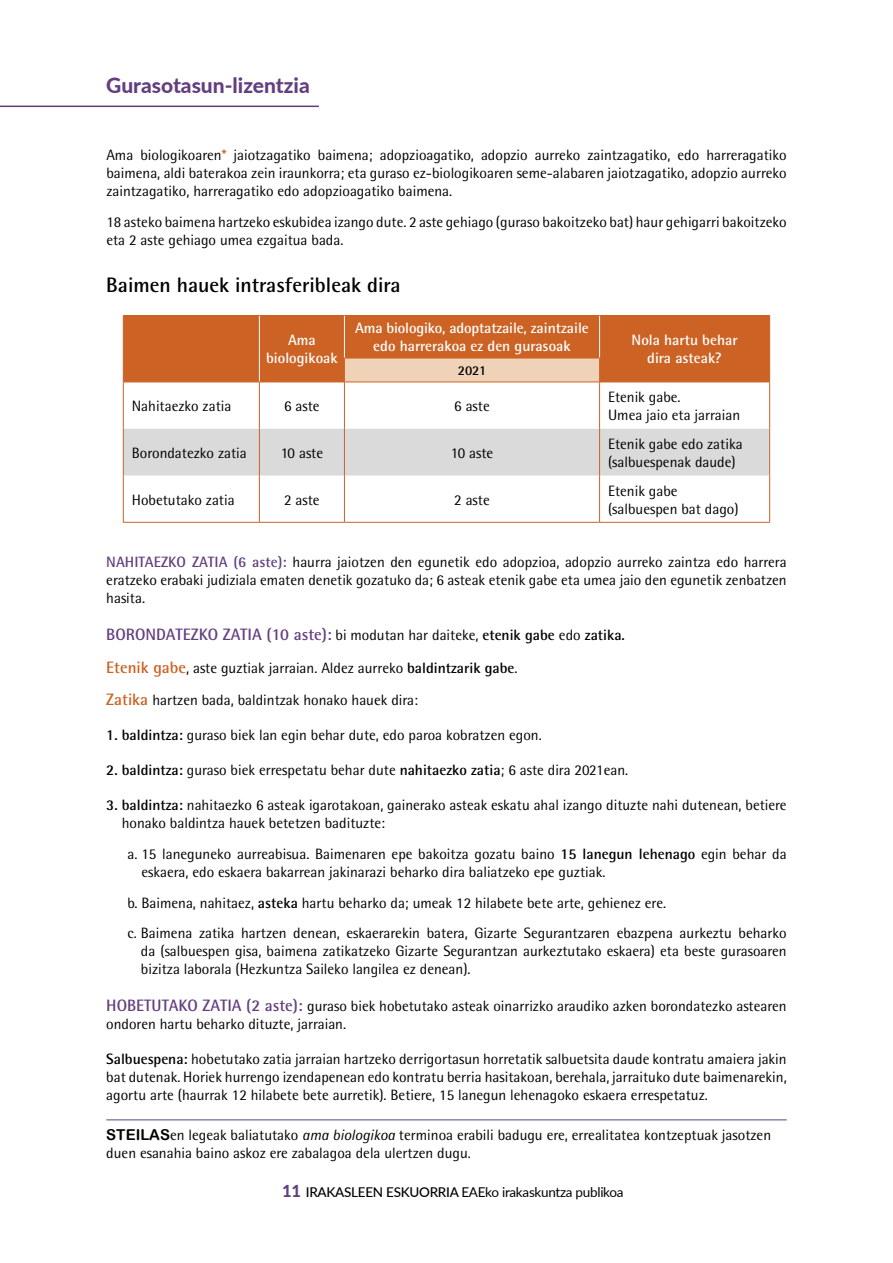
<style>
.page{position:relative;width:893px;height:1263px;background:#fff}
.page>*{position:absolute;margin:0;border:0;box-sizing:border-box;transform-origin:0 0}
.t1{font:700 21px "Rotis Semi Sans";color:#000}
.t2{font:800 21px "Lato";color:#633f80}
.t3{font:700 16.5px "Rotis Semi Sans";color:#633f80}
.t4{font:15px/18px "Rotis Semi Sans";color:#000}
.t5{font:700 15px/18px "Rotis Semi Sans";color:#fff;text-align:center}
.t6{font:13.5px "Lato";letter-spacing:-.02em;color:#000}
.t7{font:700 13.5px "Rotis Semi Sans";color:#000}
.s1{font-weight:700;color:#cc6224}
.s2{font-weight:700;color:#633f80}
.s3{font-weight:400;font-size:15px;color:#000}
.s4{font-size:15px;color:#000}
.s5{font-weight:700;font-size:16.5px;color:#cc6224}
.s6{font-weight:700}
.s7{font-weight:700;font-size:16.5px;color:#633f80}
.s8{font-family:"Arial Rounded MT Bold"}
.s9{font-style:italic}
.s10{font-weight:800;font-size:16.5px;color:#633f80}
.s11{font-weight:500}
</style>
<div class="page">
<hr style="left:0;top:106px;width:319px;height:1px;background:#633f80">
<svg style="left:124px;top:383px;width:645px;height:139px"></svg>
<div style="left:124px;top:429px;width:645px;height:46px;background:#dadada"></div>
<svg style="left:123px;top:315px;width:647px;height:67px;background:#d17138"></svg>
<hr style="left:123px;top:382px;width:1px;height:47px;background:#cc6224">
<hr style="left:123px;top:382px;width:136px;height:1px;background:#cc6224">
<hr style="left:259px;top:382px;width:1px;height:47px;background:#cc6224">
<hr style="left:259px;top:382px;width:85px;height:1px;background:#cc6224">
<hr style="left:344px;top:382px;width:256px;height:1px;background:#cc6224">
<hr style="left:600px;top:382px;width:170px;height:1px;background:#cc6224">
<hr style="left:344px;top:382px;width:1px;height:47px;background:#cc6224">
<hr style="left:599px;top:382px;width:1px;height:47px;background:#cc6224">
<hr style="left:769px;top:382px;width:1px;height:47px;background:#cc6224">
<hr style="left:123px;top:429px;width:1px;height:46px;background:#cc6224">
<hr style="left:259px;top:429px;width:1px;height:46px;background:#cc6224">
<hr style="left:344px;top:429px;width:1px;height:46px;background:#cc6224">
<hr style="left:599px;top:429px;width:1px;height:46px;background:#cc6224">
<hr style="left:769px;top:429px;width:1px;height:46px;background:#cc6224">
<hr style="left:123px;top:475px;width:1px;height:47px;background:#cc6224">
<hr style="left:123px;top:522px;width:136px;height:1px;background:#cc6224">
<hr style="left:259px;top:475px;width:1px;height:47px;background:#cc6224">
<hr style="left:344px;top:475px;width:1px;height:47px;background:#cc6224">
<hr style="left:599px;top:475px;width:1px;height:47px;background:#cc6224">
<hr style="left:769px;top:475px;width:1px;height:47px;background:#cc6224">
<hr style="left:259px;top:522px;width:85px;height:1px;background:#cc6224">
<hr style="left:344px;top:522px;width:256px;height:1px;background:#cc6224">
<hr style="left:600px;top:522px;width:170px;height:1px;background:#cc6224">
<hr style="left:106px;top:1119px;width:681px;height:1px;background:#633f80">
<h1 class="t2" style="left:106px;top:70px;width:205px">Gurasotasun-lizentzia</h1>
<p class="t4" style="left:106px;top:146px;width:682px;text-align:justify">Ama biologikoaren<span class="s1">*</span> jaiotzagatiko baimena; adopzioagatiko, adopzio aurreko zaintzagatiko, edo harreragatiko baimena, aldi baterakoa zein iraunkorra; eta guraso ez-biologikoaren seme-alabaren jaiotzagatiko, adopzio aurreko zaintzagatiko, harreragatiko edo adopzioagatiko baimena.</p>
<p class="t4" style="left:106px;top:213px;width:682px">18 asteko baimena hartzeko eskubidea izango dute. 2 aste gehiago (guraso bakoitzeko bat) haur gehigarri bakoitzeko eta 2 aste gehiago umea ezgaitua bada.</p>
<h1 class="t1" style="left:106px;top:272px;width:296px">Baimen hauek intrasferibleak dira</h1>
<p class="t5" style="left:266px;top:331px;width:73px">Ama biologikoak</p>
<p class="t5" style="left:355px;top:319px;width:235px">Ama biologiko, adoptatzaile, zaintzaile edo harrerakoa ez den gurasoak</p>
<p class="t5" style="left:632px;top:331px;width:107px">Nola hartu behar dira asteak?</p>
<p class="t7" style="left:458px;top:362px;width:30px">2021</p>
<p class="t4" style="left:132px;top:397px;width:101px">Nahitaezko zatia</p>
<p class="t4" style="left:284px;top:397px;width:37px">6 aste</p>
<p class="t4" style="left:454px;top:397px;width:37px">6 aste</p>
<p class="t4" style="left:608px;top:388px;width:134px">Etenik gabe.<br>Umea jaio eta jarraian</p>
<p class="t4" style="left:132px;top:444px;width:116px">Borondatezko zatia</p>
<p class="t4" style="left:281px;top:444px;width:44px">10 aste</p>
<p class="t4" style="left:451px;top:444px;width:44px">10 aste</p>
<p class="t4" style="left:608px;top:435px;width:136px">Etenik gabe edo zatika (salbuespenak daude)</p>
<p class="t4" style="left:132px;top:490px;width:104px">Hobetutako zatia</p>
<p class="t4" style="left:284px;top:490px;width:37px">2 aste</p>
<p class="t4" style="left:454px;top:490px;width:37px">2 aste</p>
<p class="t4" style="left:608px;top:481px;width:132px">Etenik gabe (salbuespen bat dago)</p>
<p class="t4" style="left:106px;top:553px;width:682px;text-align:justify"><span class="s2">NAHITAEZKO ZATIA (6 aste):</span> haurra jaiotzen den egunetik edo adopzioa, adopzio aurreko zaintza edo harrera eratzeko erabaki judiziala ematen denetik gozatuko da; 6 asteak etenik gabe eta umea jaio den egunetik zenbatzen hasita.</p>
<p class="t3" style="left:106px;top:624px;width:520px">BORONDATEZKO ZATIA (10 aste): <span class="s3">bi modutan har daiteke,</span> <span class="s4">etenik gabe</span> <span class="s3">edo</span> <span class="s4">zatika.</span></p>
<p class="t4" style="left:106px;top:651px;width:413px;line-height:32.5px"><span class="s5">Etenik gabe</span>, aste guztiak jarraian. Aldez aurreko <span class="s6">baldintzarik gabe</span>.<br><span class="s5">Zatika</span> hartzen bada, baldintzak honako hauek dira:</p>
<p class="t4" style="left:106px;top:726px;width:437px"><span class="s6">1. baldintza:</span> guraso biek lan egin behar dute, edo paroa kobratzen egon.</p>
<p class="t4" style="left:106px;top:761px;width:523px"><span class="s6">2. baldintza:</span> guraso biek errespetatu behar dute <span class="s6">nahitaezko zatia</span>; 6 aste dira 2021ean.</p>
<p class="t4" style="left:122px;top:796px;width:666px;text-indent:-16px"><span class="s6">3. baldintza:</span> nahitaezko 6 asteak igarotakoan, gainerako asteak eskatu ahal izango dituzte nahi dutenean, betiere honako baldintza hauek betetzen badituzte:</p>
<p class="t4" style="left:141px;top:845px;width:647px;text-indent:-14px">a. 15 laneguneko aurreabisua. Baimenaren epe bakoitza gozatu baino <span class="s6">15 lanegun lehenago</span> egin behar da eskaera, edo eskaera bakarrean jakinarazi beharko dira baliatzeko epe guztiak.</p>
<p class="t4" style="left:128px;top:887px;width:661px;line-height:30.8px">b. Baimena, nahitaez, <span class="s6">asteka</span> hartu beharko da; umeak 12 hilabete bete arte, gehienez ere.<br>c. Baimena zatika hartzen denean, eskaerarekin batera, Gizarte Segurantzaren ebazpena aurkeztu beharko</p>
<p class="t4" style="left:141px;top:942px;width:647px">da (salbuespen gisa, baimena zatikatzeko Gizarte Segurantzan aurkeztutako eskaera) eta beste gurasoaren bizitza laborala (Hezkuntza Saileko langilea ez denean).</p>
<p class="t4" style="left:106px;top:997px;width:682px"><span class="s7">HOBETUTAKO ZATIA (2 aste):</span> guraso biek hobetutako asteak oinarrizko araudiko azken borondatezko astearen ondoren hartu beharko dituzte, jarraian.</p>
<p class="t4" style="left:106px;top:1050px;width:682px;text-align:justify"><span class="s6">Salbuespena:</span> hobetutako zatia jarraian hartzeko derrigortasun horretatik salbuetsita daude kontratu amaiera jakin bat dutenak. Horiek hurrengo izendapenean edo kontratu berria hasitakoan, berehala, jarraituko dute baimenarekin, agortu arte (haurrak 12 hilabete bete aurretik). Betiere, 15 lanegun lehenagoko eskaera errespetatuz.</p>
<p class="t4" style="left:106px;top:1126px;width:666px"><span class="s8">STEILAS</span>en legeak baliatutako <span class="s9">ama biologikoa</span> terminoa erabili badugu ere, errealitatea kontzeptuak jasotzen duen esanahia baino askoz ere zabalagoa dela ulertzen dugu.</p>
<p class="t6" style="left:282px;top:1182px;width:343px"><span class="s10">11</span> <span class="s11">IRAKASLEEN ESKUORRIA</span> EAEko irakaskuntza publikoa</p>
</div>
